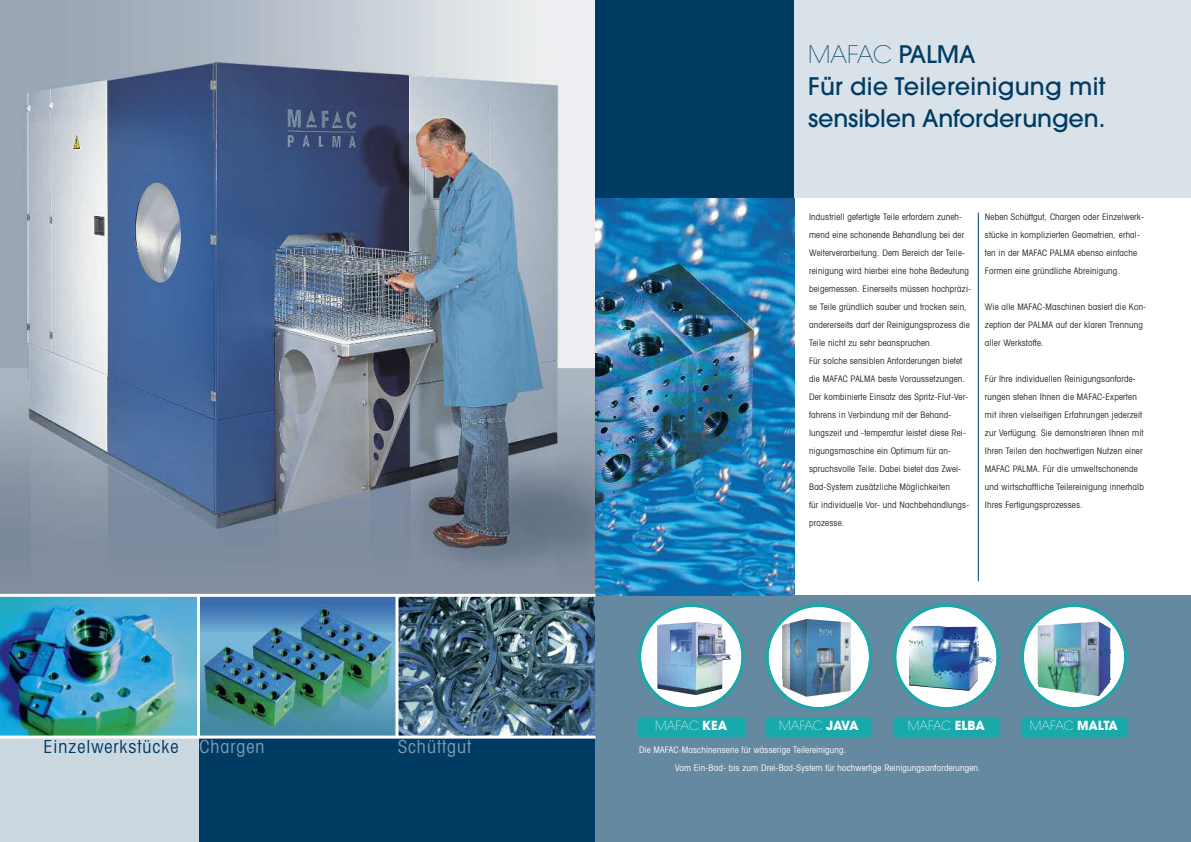
<style>
.page{position:relative;width:1191px;height:842px;background:#fff}
.page>*{position:absolute;margin:0;border:0;box-sizing:border-box;transform-origin:0 0}
.t1{font:500 24px/32px "Avant Garde";letter-spacing:-.005em;color:#003b64}
.t2{font:condensed 18px "Avant Garde";letter-spacing:.055em;color:#003b64}
.t3{font:condensed 18px "Avant Garde";letter-spacing:.055em;color:#809db2}
.t4{font:200 12.5px "Avant Garde";letter-spacing:-.01em;color:#fff}
.t5{font:condensed 9px/18px "Avant Garde";letter-spacing:.015em;color:#272627}
.t6{font:condensed 9px/18px "Avant Garde";letter-spacing:.015em;color:#fff}
.s1{color:#809db2}
.s2{font-weight:200}
.s3{font-weight:700}
</style>
<div class="page">
<div style="left:198px;top:737px;width:397px;height:105px;background:#003b64"></div>
<div style="left:0;top:737px;width:198px;height:105px;background:#ccd8e0"></div>
<img style="left:0;top:597px;width:197px;height:139px">
<img style="left:200px;top:597px;width:195px;height:139px">
<img style="left:398px;top:597px;width:197px;height:139px">
<svg style="left:0;top:0;width:595px;height:594px;background:#8190a6"></svg>
<div style="left:595px;top:595px;width:596px;height:247px;background:#6689a2"></div>
<div style="left:794px;top:0;width:397px;height:198px;background:#d9e2e8"></div>
<img style="left:595px;top:198px;width:199px;height:397px">
<div style="left:595px;top:0;width:199px;height:198px;background:#003b64"></div>
<hr style="left:977px;top:213px;width:1px;height:368px;background:#003b64">
<img style="left:638px;top:604px;width:106px;height:106px">
<svg style="left:765px;top:604px;width:107px;height:106px"></svg>
<img style="left:893px;top:604px;width:106px;height:106px">
<div style="left:638px;top:717px;width:106px;height:20px;background:#18a9ab"></div>
<div style="left:765px;top:717px;width:107px;height:20px;background:#18a9ab"></div>
<div style="left:893px;top:717px;width:106px;height:20px;background:#18a9ab"></div>
<hr style="left:0;top:736px;width:595px;height:3px;background:#fff">
<img style="left:1020px;top:604px;width:107px;height:106px">
<div style="left:1020px;top:717px;width:107px;height:20px;background:#18a9ab"></div>
<h2 class="t2" style="left:44px;top:739px;width:222px">Einzelwerkstücke <span class="s1">Chargen</span></h2>
<h2 class="t3" style="left:398px;top:739px;width:75px">Schüttgut</h2>
<h1 class="t1" style="left:808px;top:40px;width:299px"><span class="s2">MAFAC</span> PALMA<br>Für die Teilereinigung mit sensiblen Anforderungen.</h1>
<p class="t5" style="left:809px;top:209px;width:163px">Industriell gefertigte Teile erfordern zuneh&shy;mend eine schonende Behandlung bei der Weiterverarbeitung. Dem Bereich der Teile&shy;reinigung wird hierbei eine hohe Bedeutung beigemessen. Einerseits müssen hochpräzi&shy;se Teile gründlich sauber und trocken sein, andererseits darf der Reinigungsprozess die Teile nicht zu sehr beanspruchen.<br>Für solche sensiblen Anforderungen bietet die MAFAC PALMA beste Voraussetzungen.<br>Der kombinierte Einsatz des Spritz-Flut-Ver&shy;fahrens in Verbindung mit der Behand&shy;lungszeit und -temperatur leistet diese Rei&shy;nigungsmaschine ein Optimum für an&shy;spruchsvolle Teile. Dabei bietet das Zwei-Bad-System zusätzliche Möglichkeiten<br>für individuelle Vor- und Nachbehandlungs&shy;prozesse.</p>
<p class="t5" style="left:985px;top:209px;width:160px">Neben Schüttgut, Chargen oder Einzelwerk&shy;stücke in komplizierten Geometrien, erhal&shy;ten in der MAFAC PALMA ebenso einfache Formen eine gründliche Abreinigung.</p>
<p class="t5" style="left:985px;top:299px;width:163px">Wie alle MAFAC-Maschinen basiert die Kon&shy;zeption der PALMA auf der klaren Trennung aller Werkstoffe.</p>
<p class="t5" style="left:985px;top:371px;width:160px">Für Ihre individuellen Reinigungsanforde&shy;rungen stehen Ihnen die MAFAC-Experten mit ihren vielseitigen Erfahrungen jederzeit zur Verfügung. Sie demonstrieren Ihnen mit Ihren Teilen den hochwertigen Nutzen einer MAFAC PALMA. Für die umweltschonende und wirtschaftliche Teilereinigung innerhalb Ihres Fertigungsprozesses.</p>
<h3 class="t4" style="left:655px;top:721px;width:74px">MAFAC <span class="s3">KEA</span></h3>
<h3 class="t4" style="left:779px;top:721px;width:81px">MAFAC <span class="s3">JAVA</span></h3>
<h3 class="t4" style="left:907px;top:721px;width:79px">MAFAC <span class="s3">ELBA</span></h3>
<p class="t6" style="left:675px;top:742px;width:307px;text-indent:-36px">Die MAFAC-Maschinenserie für wässerige Teilereinigung.<br>Vom Ein-Bad- bis zum Drei-Bad-System für hochwertige Reinigungsanforderungen.</p>
<h3 class="t4" style="left:1030px;top:721px;width:90px">MAFAC <span class="s3">MALTA</span></h3>
</div>
